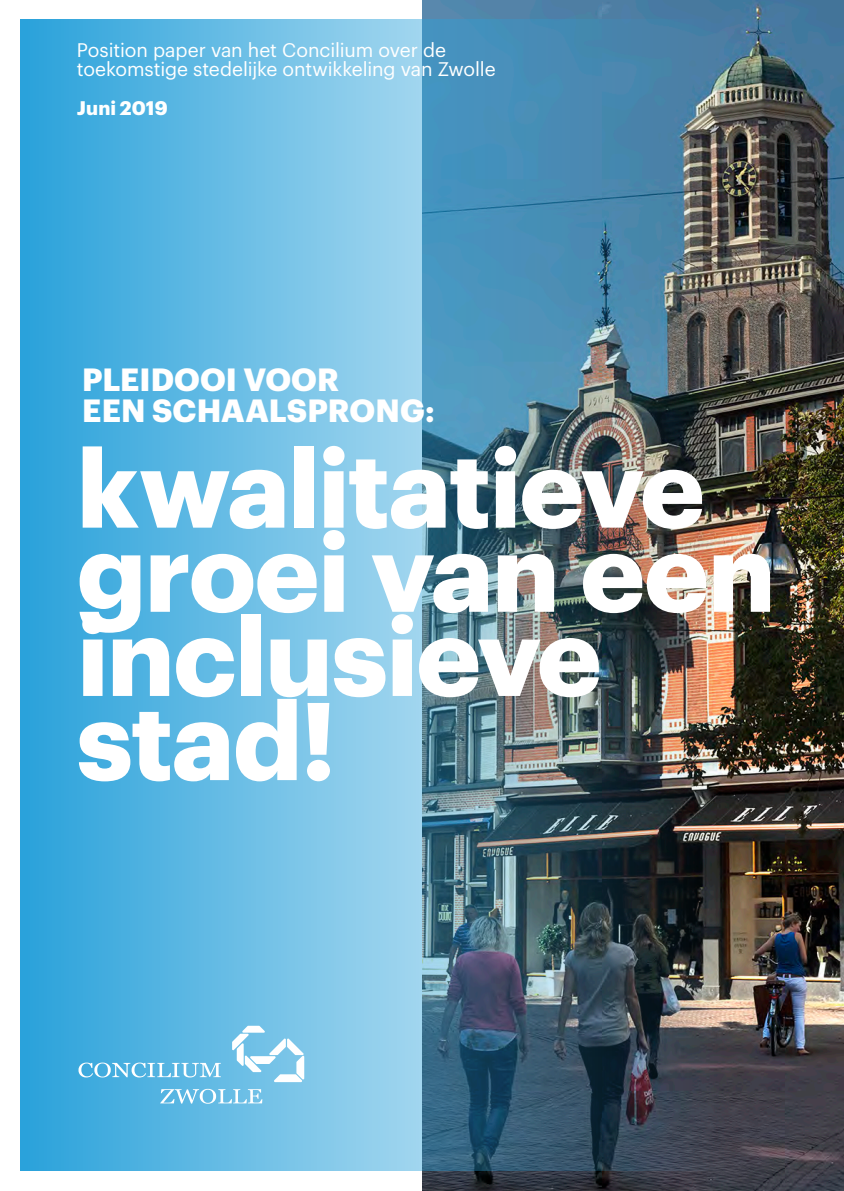
<style>
.page{position:relative;width:844px;height:1191px;background:#fff}
.page>*{position:absolute;margin:0;border:0;box-sizing:border-box;transform-origin:0 0}
.t1{font:700 107.8px/84.2px "Graphik";letter-spacing:-.015em;color:#fff}
.t2{font:700 31.5px "Graphik";color:#fff}
.t3{font:19.25px/19.2px "Graphik";letter-spacing:-.005em;color:#fff}
.t4{font:700 19.25px "Graphik";letter-spacing:.005em;color:#fff}
</style>
<div class="page">
<img style="left:422px;top:0;width:421px;height:1191px">
<img style="left:20px;top:20px;width:704px;height:1151px">
<svg style="left:232px;top:1025px;width:72px;height:57px"></svg>
<svg style="left:78px;top:1062px;width:143px;height:15px"></svg>
<svg style="left:160px;top:1088px;width:102px;height:15px;background:#8dcdeb"></svg>
<p class="t3" style="left:77px;top:39px;width:420px">Position paper van het Concilium over de toekomstige stedelijke ontwikkeling van Zwolle</p>
<p class="t4" style="left:77px;top:93px;width:92px">Juni 2019</p>
<p class="t2" style="left:82px;top:355px;width:258px">PLEIDOOI VOOR</p>
<p class="t2" style="left:82px;top:386px;width:354px">EEN SCHAALSPRONG:</p>
<p class="t1" style="left:77px;top:437px;width:629px">kwalitatieve</p>
<p class="t1" style="left:77px;top:521px;width:699px">groei van een inclusieve stad!</p>
</div>
